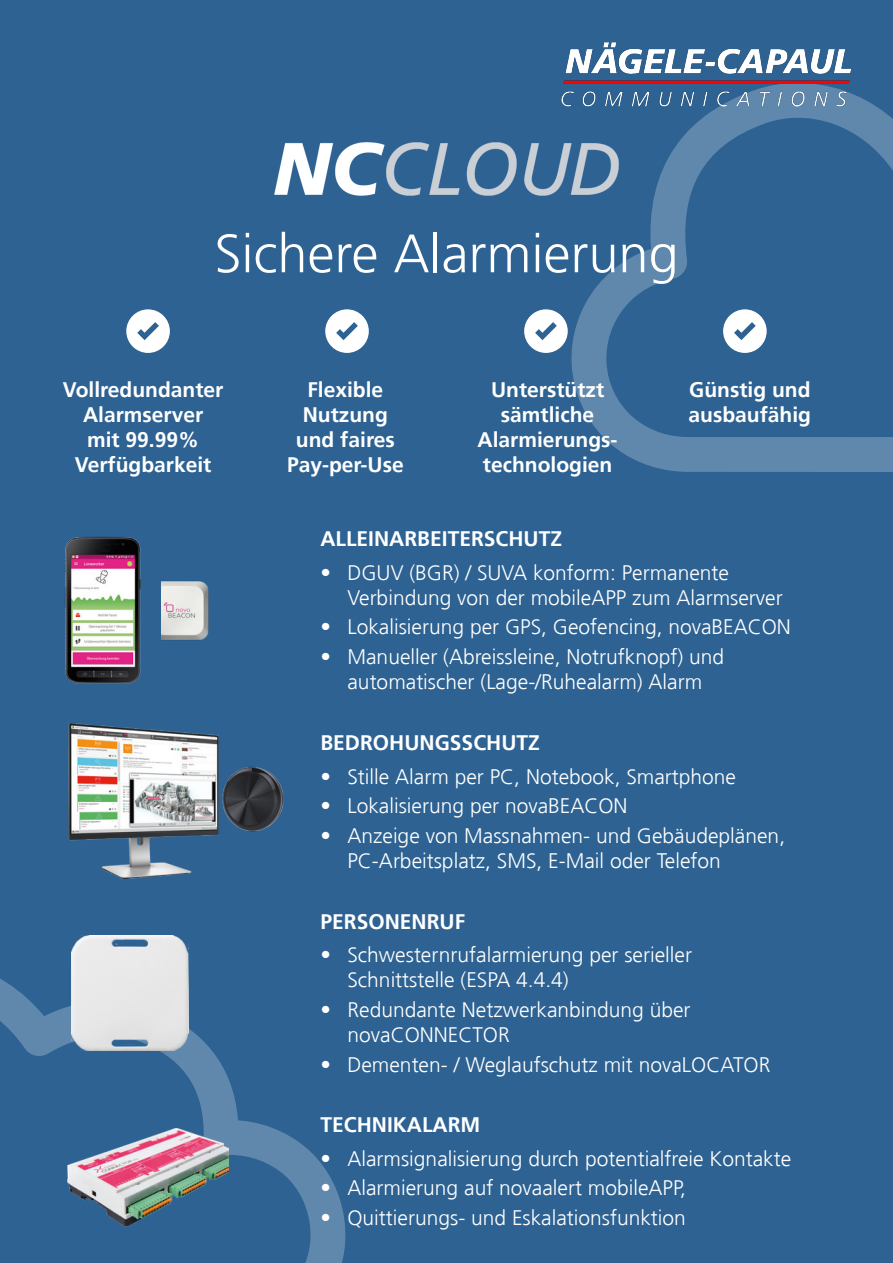
<style>
.page{position:relative;width:893px;height:1263px;background:#2d6292}
.page>*{position:absolute;margin:0;border:0;box-sizing:border-box;transform-origin:0 0}
.t1{font:300 54px "Frutiger";color:#fff}
.t2{font:300 21px/25.2px "Frutiger";color:#fff}
.t3{font:700 21px/25.2px "Frutiger";color:#fff;text-align:center}
</style>
<div class="page">
<svg style="left:570px;top:93px;width:323px;height:379px"></svg>
<div style="left:126px;top:309px;width:44px;height:44px;background:#fff;border-radius:50%"></div>
<svg style="left:137px;top:322px;width:22px;height:18px"></svg>
<div style="left:325px;top:309px;width:44px;height:44px;background:#fff;border-radius:50%"></div>
<svg style="left:336px;top:322px;width:22px;height:18px"></svg>
<div style="left:524px;top:309px;width:44px;height:44px;background:#fff;border-radius:50%"></div>
<svg style="left:535px;top:322px;width:22px;height:18px"></svg>
<div style="left:723px;top:309px;width:44px;height:44px;background:#fff;border-radius:50%"></div>
<svg style="left:734px;top:322px;width:22px;height:18px"></svg>
<img style="left:65px;top:536px;width:76px;height:148px">
<img style="left:161px;top:581px;width:48px;height:60px">
<img style="left:68px;top:723px;width:151px;height:156px">
<img style="left:222px;top:766px;width:62px;height:66px">
<svg style="left:0;top:958px;width:346px;height:305px"></svg>
<img style="left:72px;top:935px;width:116px;height:115px">
<img style="left:58px;top:1124px;width:171px;height:104px">
<img style="left:275px;top:142px;width:343px;height:54px">
<img style="left:561px;top:43px;width:289px;height:63px">
<p class="t1" style="left:214px;top:223px;width:466px">Sichere Alarmierung</p>
<p class="t3" style="left:63px;top:377px;width:162px">Vollredundanter<br>Alarmserver<br>mit 99.99%<br>Verfügbarkeit</p>
<p class="t3" style="left:689px;top:377px;width:124px;text-align:left">Günstig und ausbaufähig</p>
<p class="t3" style="left:287px;top:377px;width:118px">Flexible<br>Nutzung und faires<br>Pay-per-Use</p>
<p class="t3" style="left:478px;top:377px;width:142px">Unterstützt sämtliche<br>Alarmierungs&shy;technologien</p>
<p class="t3" style="left:320px;top:526px;width:243px">ALLEINARBEITERSCHUTZ</p>
<p class="t2" style="left:347px;top:560px;width:437px;text-indent:-27px">• DGUV (BGR) / SUVA konform: Permanente<br>Verbindung von der mobileAPP zum Alarmserver</p>
<p class="t2" style="left:320px;top:615px;width:472px">• Lokalisierung per GPS, Geofencing, novaBEACON</p>
<p class="t2" style="left:320px;top:644px;width:405px;text-align:center">• Manueller (Abreissleine, Notrufknopf) und automatischer (Lage-/Ruhealarm) Alarm</p>
<p class="t3" style="left:320px;top:730px;width:221px">BEDROHUNGSSCHUTZ</p>
<p class="t2" style="left:320px;top:764px;width:417px">• Stille Alarm per PC, Notebook, Smartphone</p>
<p class="t2" style="left:320px;top:794px;width:309px">• Lokalisierung per novaBEACON</p>
<p class="t2" style="left:347px;top:823px;width:439px;text-indent:-27px">• Anzeige von Massnahmen- und Gebäudeplänen,<br>PC-Arbeitsplatz, SMS, E-Mail oder Telefon</p>
<p class="t3" style="left:320px;top:909px;width:146px">PERSONENRUF</p>
<p class="t2" style="left:347px;top:943px;width:346px;text-indent:-27px">• Schwesternrufalarmierung per serieller<br>Schnittstelle (ESPA 4.4.4)</p>
<p class="t2" style="left:347px;top:997px;width:345px;text-indent:-27px">• Redundante Netzwerkanbindung über novaCONNECTOR</p>
<p class="t2" style="left:320px;top:1052px;width:451px">• Dementen- / Weglaufschutz mit novaLOCATOR</p>
<p class="t3" style="left:320px;top:1112px;width:161px">TECHNIKALARM</p>
<p class="t2" style="left:320px;top:1146px;width:472px">• Alarmsignalisierung durch potentialfreie Kontakte</p>
<p class="t2" style="left:320px;top:1176px;width:367px">• Alarmierung auf novaalert mobileAPP,</p>
<p class="t2" style="left:320px;top:1205px;width:367px">• Quittierungs- und Eskalationsfunktion</p>
</div>
